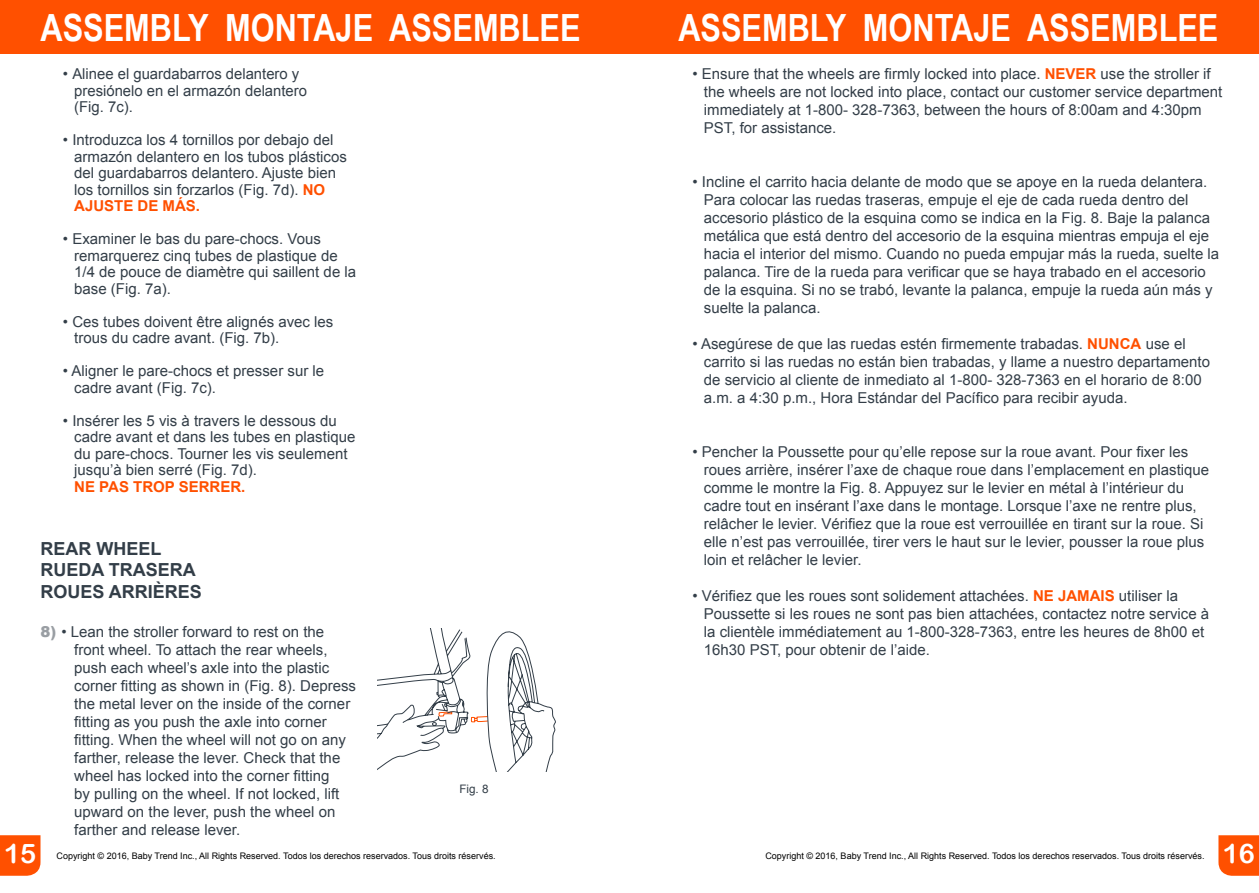
<style>
.page{position:relative;width:1259px;height:893px;background:#fff}
.page>*{position:absolute;margin:0;border:0;box-sizing:border-box;transform-origin:0 0}
.t1{font:700 37.5px "Arial Narrow";color:#fff}
.t2{font:27px "Arial Rounded MT Bold";color:#fff}
.t3{font:700 18px/21.6px "Arial";color:#333e48}
.t4{font:15px/18px "Arial";color:#333e48}
.t5{font:700 15px "Arial";color:#ff5000}
.t6{font:11.7px "Arial";color:#333e48}
.t7{font:9px "Arial";color:#000}
.s1{font-weight:700;color:#ff5000}
.s2{font-weight:900;color:#999ea3}
</style>
<div class="page">
<div style="left:629px;top:0;width:630px;height:54px;background:#ff5000"></div>
<div style="left:0;top:0;width:629px;height:54px;background:#ff5000"></div>
<div style="left:0;top:835px;width:40px;height:41px;background:#ff5000"></div>
<svg style="left:1218px;top:835px;width:41px;height:41px;background:#ff570b"></svg>
<svg style="left:378px;top:629px;width:178px;height:142px"></svg>
<h1 class="t1" style="left:40px;top:0;width:541px">ASSEMBLY MONTAJE ASSEMBLEE</h1>
<h1 class="t1" style="left:678px;top:0;width:541px">ASSEMBLY MONTAJE ASSEMBLEE</h1>
<p class="t4" style="left:704px;top:65px;width:520px;text-indent:-11px">• Ensure that the wheels are firmly locked into place. <span class="s1">NEVER</span> use the stroller if the wheels are not locked into place, contact our customer service department immediately at 1-800- 328-7363, between the hours of 8:00am and 4:30pm PST, for assistance.</p>
<p class="t4" style="left:74px;top:66px;width:234px;line-height:16.5px;text-indent:-11px">• Alinee el guardabarros delantero y presiónelo en el armazón delantero (Fig. 7c).</p>
<p class="t4" style="left:74px;top:132px;width:274px;line-height:16.5px;text-indent:-11px">• Introduzca los 4 tornillos por debajo del armazón delantero en los tubos plásticos del guardabarros delantero. Ajuste bien los tornillos sin forzarlos (Fig. 7d). <span class="s1">NO AJUSTE DE MÁS.</span></p>
<p class="t4" style="left:74px;top:231px;width:283px;line-height:16.5px;text-indent:-11px">• Examiner le bas du pare-chocs. Vous remarquerez cinq tubes de plastique de 1/4 de pouce de diamètre qui saillent de la base (Fig. 7a).</p>
<p class="t4" style="left:74px;top:314px;width:261px;line-height:16.5px;text-indent:-11px">• Ces tubes doivent être alignés avec les trous du cadre avant. (Fig. 7b).</p>
<p class="t4" style="left:74px;top:363px;width:251px;line-height:16.5px;text-indent:-11px">• Aligner le pare-chocs et presser sur le cadre avant (Fig. 7c).</p>
<p class="t4" style="left:74px;top:413px;width:282px;line-height:16.5px;text-indent:-11px">• Insérer les 5 vis à travers le dessous du cadre avant et dans les tubes en plastique du pare-chocs. Tourner les vis seulement jusqu’à bien serré (Fig. 7d).</p>
<p class="t5" style="left:74px;top:478px;width:173px">NE PAS TROP SERRER.</p>
<p class="t4" style="left:704px;top:173px;width:517px;text-indent:-11px">• Incline el carrito hacia delante de modo que se apoye en la rueda delantera.<br>Para colocar las ruedas traseras, empuje el eje de cada rueda dentro del accesorio plástico de la esquina como se indica en la Fig. 8. Baje la palanca metálica que está dentro del accesorio de la esquina mientras empuja el eje hacia el interior del mismo. Cuando no pueda empujar más la rueda, suelte la palanca. Tire de la rueda para verificar que se haya trabado en el accesorio de la esquina. Si no se trabó, levante la palanca, empuje la rueda aún más y suelte la palanca.</p>
<p class="t4" style="left:704px;top:335px;width:508px;text-indent:-11px">• Asegúrese de que las ruedas estén firmemente trabadas. <span class="s1">NUNCA</span> use el carrito si las ruedas no están bien trabadas, y llame a nuestro departamento de servicio al cliente de inmediato al 1-800- 328-7363 en el horario de 8:00 a.m. a 4:30 p.m., Hora Estándar del Pacífico para recibir ayuda.</p>
<p class="t4" style="left:704px;top:443px;width:507px;text-indent:-11px">• Pencher la Poussette pour qu’elle repose sur la roue avant. Pour fixer les roues arrière, insérer l’axe de chaque roue dans l’emplacement en plastique comme le montre la Fig. 8. Appuyez sur le levier en métal à l’intérieur du cadre tout en insérant l’axe dans le montage. Lorsque l’axe ne rentre plus, relâcher le levier. Vérifiez que la roue est verrouillée en tirant sur la roue. Si elle n’est pas verrouillée, tirer vers le haut sur le levier, pousser la roue plus loin et relâcher le levier.</p>
<p class="t4" style="left:704px;top:587px;width:507px;text-indent:-11px">• Vérifiez que les roues sont solidement attachées. <span class="s1">NE JAMAIS</span> utiliser la Poussette si les roues ne sont pas bien attachées, contactez notre service à la clientèle immédiatement au 1-800-328-7363, entre les heures de 8h00 et 16h30 PST, pour obtenir de l’aide.</p>
<p class="t3" style="left:40px;top:537px;width:163px">REAR WHEEL<br>RUEDA TRASERA<br>ROUES ARRIÈRES</p>
<p class="t4" style="left:74px;top:623px;width:283px;text-indent:-34px"><span class="s2">8)</span> • Lean the stroller forward to rest on the front wheel. To attach the rear wheels, push each wheel’s axle into the plastic corner fitting as shown in (Fig. 8). Depress the metal lever on the inside of the corner fitting as you push the axle into corner fitting. When the wheel will not go on any farther, release the lever. Check that the wheel has locked into the corner fitting<br>by pulling on the wheel. If not locked, lift upward on the lever, push the wheel on farther and release lever.</p>
<p class="t6" style="left:459px;top:781px;width:31px">Fig. 8</p>
<h2 class="t2" style="left:4px;top:838px;width:34px">15</h2>
<p class="t7" style="left:57px;top:850px;width:441px">Copyright © 2016, Baby Trend Inc., All Rights Reserved. Todos los derechos reservados. Tous droits réservés.</p>
<p class="t7" style="left:765px;top:850px;width:441px">Copyright © 2016, Baby Trend Inc., All Rights Reserved. Todos los derechos reservados. Tous droits réservés.</p>
<h2 class="t2" style="left:1222px;top:838px;width:34px">16</h2>
</div>
